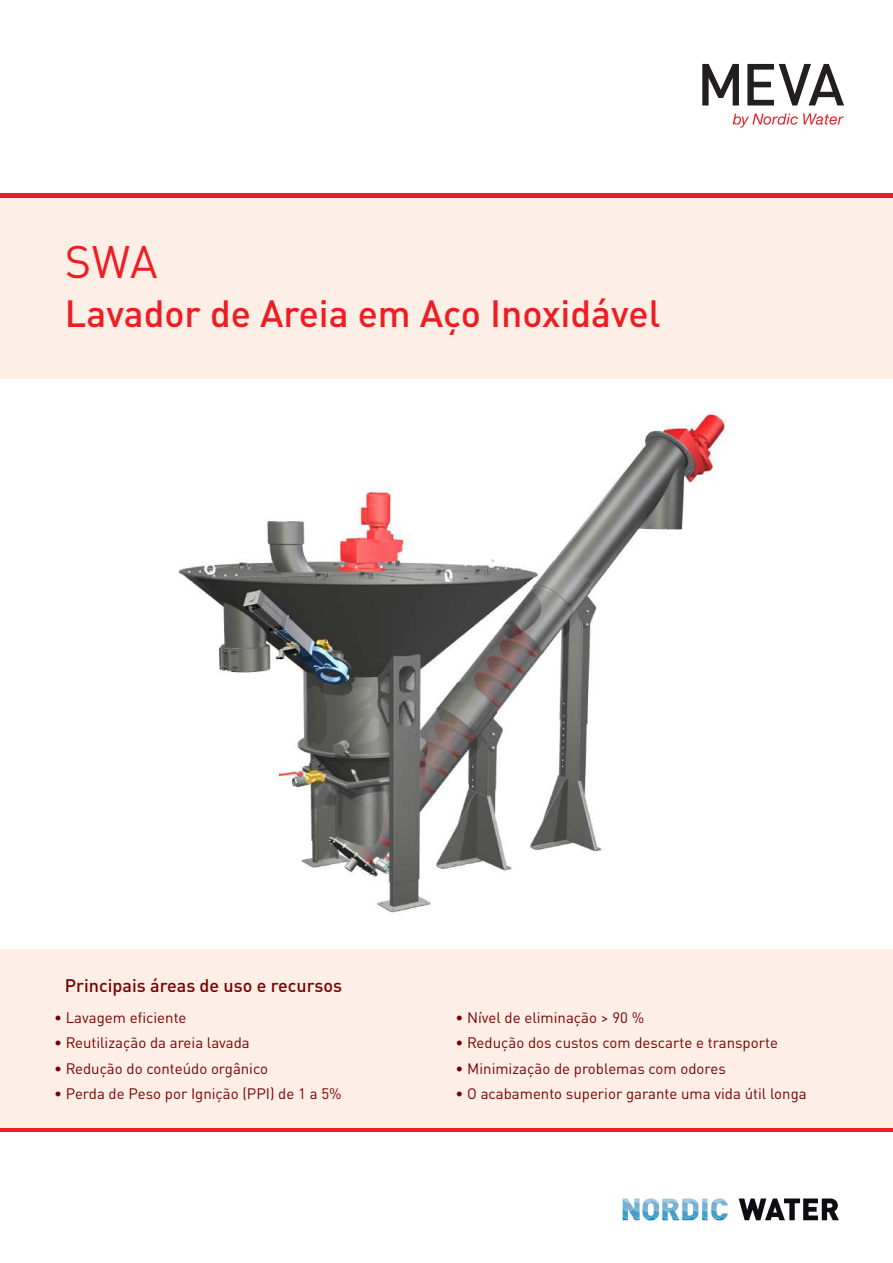
<style>
.page{position:relative;width:893px;height:1263px;background:#fff}
.page>*{position:absolute;margin:0;border:0;box-sizing:border-box;transform-origin:0 0}
.t1{font:45px "DIN Pro";color:#ee1d23}
.t2{font:500 37.5px "DIN Pro";color:#ee1d23}
.t3{font:500 18px "DIN Pro";color:#790100}
.t4{font:15px "DIN Pro";color:#790100}
</style>
<div class="page">
<svg style="left:739px;top:1198px;width:100px;height:22px"></svg>
<img style="left:623px;top:1202px;width:17px;height:6px">
<img style="left:642px;top:1202px;width:17px;height:6px">
<img style="left:662px;top:1202px;width:16px;height:6px">
<img style="left:682px;top:1202px;width:16px;height:7px">
<svg style="left:623px;top:1198px;width:17px;height:4px"></svg>
<img style="left:644px;top:1198px;width:14px;height:4px">
<img style="left:662px;top:1198px;width:16px;height:4px">
<img style="left:682px;top:1198px;width:15px;height:4px">
<img style="left:682px;top:1219px;width:13px;height:1px">
<img style="left:656px;top:1208px;width:3px;height:11px">
<svg style="left:623px;top:1208px;width:33px;height:12px"></svg>
<img style="left:662px;top:1208px;width:16px;height:8px">
<svg style="left:662px;top:1216px;width:18px;height:4px"></svg>
<img style="left:682px;top:1209px;width:16px;height:10px">
<img style="left:682px;top:1216px;width:14px;height:3px">
<img style="left:725px;top:1213px;width:3px;height:6px">
<svg style="left:702px;top:1198px;width:23px;height:22px"></svg>
<div style="left:0;top:198px;width:893px;height:180px;background:#fdeee6"></div>
<svg style="left:702px;top:64px;width:37px;height:41px"></svg>
<svg style="left:747px;top:64px;width:97px;height:41px"></svg>
<svg style="left:733px;top:114px;width:111px;height:14px"></svg>
<hr style="left:0;top:194px;width:893px;height:4px;background:#ee1d23">
<hr style="left:0;top:1128px;width:893px;height:4px;background:#ee1d23">
<div style="left:0;top:949px;width:893px;height:179px;background:#fdeee6"></div>
<img style="left:178px;top:413px;width:549px;height:500px">
<h1 class="t1" style="left:65px;top:226px;width:94px">SWA</h1>
<h2 class="t2" style="left:65px;top:283px;width:597px">Lavador de Areia em Aço Inoxidável</h2>
<p class="t3" style="left:65px;top:971px;width:279px">Principais áreas de uso e recursos</p>
<p class="t4" style="left:54px;top:1005px;width:134px">• Lavagem eficiente</p>
<p class="t4" style="left:54px;top:1031px;width:197px">• Reutilização da areia lavada</p>
<p class="t4" style="left:54px;top:1056px;width:216px">• Redução do conteúdo orgânico</p>
<p class="t4" style="left:54px;top:1082px;width:289px">• Perda de Peso por Ignição (PPI) de 1 a 5%</p>
<p class="t4" style="left:455px;top:1005px;width:190px">• Nível de eliminação &gt; 90 %</p>
<p class="t4" style="left:455px;top:1031px;width:324px">• Redução dos custos com descarte e transporte</p>
<p class="t4" style="left:455px;top:1056px;width:272px">• Minimização de problemas com odores</p>
<p class="t4" style="left:455px;top:1082px;width:353px">• O acabamento superior garante uma vida útil longa</p>
</div>
